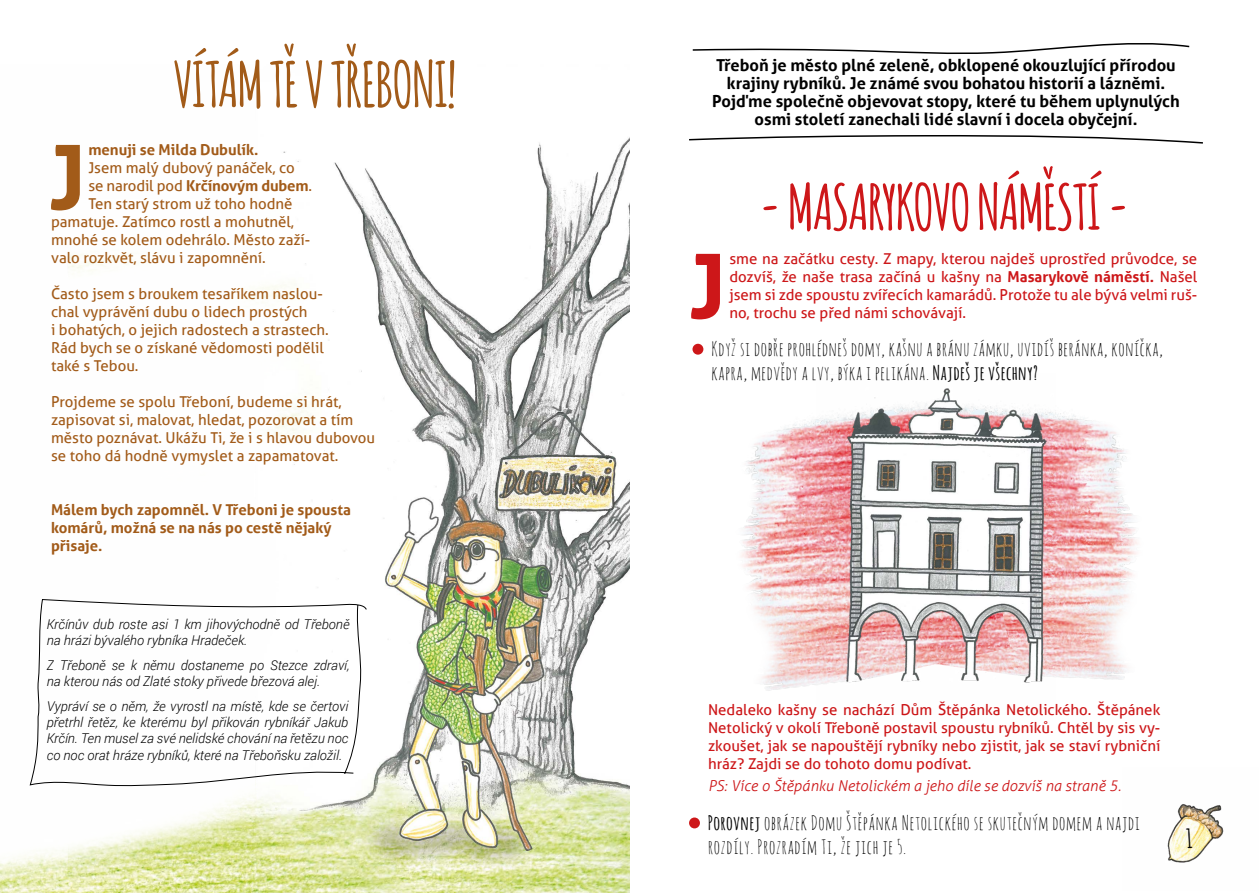
<style>
.page{position:relative;width:1259px;height:893px;background:#fff}
.page>*{position:absolute;margin:0;border:0;box-sizing:border-box;transform-origin:0 0}
.t1{font:700 89.7px "Aller";color:#a25b19}
.t2{font:700 89.7px "Aller";color:#cd1719}
.t3{font:700 61.5px "Amatic";color:#cd1719}
.t4{font:700 61.5px "Amatic";color:#a25b19}
.t5{font:700 25.5px "Amatic";color:#000}
.t6{font:19.5px/23.4px "Amatic SC";letter-spacing:.025em;color:#000}
.t7{font:700 16.5px/18px "Aller";color:#000;text-align:center}
.t8{font:15px/18px "Aller";color:#a25b19}
.t9{font:15px/18px "Aller";color:#cd1719;text-align:justify}
.t10{font:700 15px/18px "Aller";color:#a25b19}
.t11{font:italic 300 15px "Aller";color:#cd1719}
.t12{font:italic 300 13.5px/16.2px "Roboto";color:#000}
.s1{font-weight:400}
.s2{font-weight:700}
.s3{font-family:"Amatic";font-weight:700}
</style>
<div class="page">
<img style="left:1055px;top:412px;width:83px;height:268px">
<img style="left:741px;top:419px;width:75px;height:272px">
<img style="left:0;top:138px;width:629px;height:755px">
<svg style="left:29px;top:599px;width:338px;height:187px"></svg>
<svg style="left:692px;top:43px;width:498px;height:11px"></svg>
<svg style="left:689px;top:135px;width:514px;height:9px"></svg>
<img style="left:1167px;top:804px;width:57px;height:59px">
<div style="left:692px;top:344px;width:11px;height:11px;background:#cd1719;border-radius:50%"></div>
<div style="left:689px;top:817px;width:11px;height:11px;background:#cd1719;border-radius:50%"></div>
<img style="left:816px;top:388px;width:239px;height:323px">
<h2 class="t4" style="left:173px;top:41px;width:284px">VÍTÁM TĚ VTŘEBONI!</h2>
<h1 class="t1" style="left:49px;top:122px;width:38px">J</h1>
<p class="t10" style="left:88px;top:141px;width:172px">menuji se Milda Dubulík.</p>
<p class="t8" style="left:88px;top:159px;width:208px">Jsem malý dubový panáček, co</p>
<p class="t10" style="left:88px;top:177px;width:225px"><span class="s1">se narodil pod</span> Krčínovým dubem<span class="s1">.</span></p>
<p class="t8" style="left:88px;top:195px;width:206px">Ten starý strom už toho hodně</p>
<p class="t8" style="left:51px;top:213px;width:244px">pamatuje. Zatímco rostl a mohutněl,</p>
<p class="t8" style="left:51px;top:231px;width:261px">mnohé se kolem odehrálo. Město zaží-</p>
<p class="t8" style="left:51px;top:249px;width:216px">valo rozkvět, slávu i zapomnění.</p>
<p class="t8" style="left:51px;top:285px;width:279px">Často jsem s broukem tesaříkem naslou&shy;chal vyprávění dubu o lidech prostých<br>i bohatých, o jejich radostech a strastech.<br>Rád bych se o získané vědomosti podělil také s Tebou.</p>
<p class="t8" style="left:51px;top:393px;width:326px">Projdeme se spolu Třeboní, budeme si hrát, zapisovat si, malovat, hledat, pozorovat a tím město poznávat. Ukážu Ti, že i s hlavou dubovou se toho dá hodně vymyslet a zapamatovat.</p>
<p class="t10" style="left:51px;top:501px;width:301px">Málem bych zapomněl. V Třeboni je spousta komárů, možná se na nás po cestě nějaký přisaje.</p>
<p class="t12" style="left:47px;top:616px;width:304px">Krčínův dub roste asi 1 km jihovýchodně od Třeboně na hrázi bývalého rybníka Hradeček.</p>
<p class="t12" style="left:47px;top:657px;width:304px">Z Třeboně se k němu dostaneme po Stezce zdraví, na kterou nás od Zlaté stoky přivede březová alej.</p>
<p class="t12" style="left:47px;top:698px;width:303px;text-align:justify">Vypráví se o něm, že vyrostl na místě, kde se čertovi přetrhl řetěz, ke kterému byl přikován rybníkář Jakub Krčín. Ten musel za své nelidské chování na řetězu noc co noc orat hráze rybníků, které na Třeboňsku založil.</p>
<p class="t7" style="left:712px;top:56px;width:469px">Třeboň je město plné zeleně, obklopené okouzlující přírodou krajiny rybníků. Je známé svou bohatou historií a lázněmi.<br>Pojďme společně objevovat stopy, které tu během uplynulých osmi století zanechali lidé slavní i docela obyčejní.</p>
<h2 class="t3" style="left:759px;top:163px;width:372px">- MASARYKOVO NÁMĚSTÍ -</h2>
<h1 class="t2" style="left:689px;top:231px;width:38px">J</h1>
<p class="t9" style="left:729px;top:250px;width:469px">sme na začátku cesty. Z mapy, kterou najdeš uprostřed průvodce, se dozvíš, že naše trasa začíná u kašny na <span class="s2">Masarykově náměstí.</span> Našel jsem si zde spoustu zvířecích kamarádů. Protože tu ale bývá velmi ruš&shy;no, trochu se před námi schovávají.</p>
<h3 class="t6" style="left:711px;top:337px;width:453px">Když si dobře prohlédneš domy, kašnu a bránu zámku, uvidíš beránka, koníčka, kapra, medvědy a lvy, býka i pelikána. <span class="s3">Najdeš je všechny?</span></h3>
<p class="t9" style="left:708px;top:700px;width:454px">Nedaleko kašny se nachází Dům Štěpánka Netolického. Štěpánek Netolický v okolí Třeboně postavil spoustu rybníků. Chtěl by sis vy&shy;zkoušet, jak se napouštějí rybníky nebo zjistit, jak se staví rybniční hráz? Zajdi se do tohoto domu podívat.</p>
<p class="t11" style="left:708px;top:776px;width:414px">PS: Více o Štěpánku Netolickém a jeho díle se dozvíš na straně 5.</p>
<h3 class="t6" style="left:708px;top:811px;width:433px"><span class="s3">Porovnej</span> obrázek Domu Štěpánka Netolického se skutečným domem a najdi rozdíly. Prozradím Ti, že jich je 5.</h3>
<h3 class="t5" style="left:1186px;top:820px;width:7px">1</h3>
</div>
